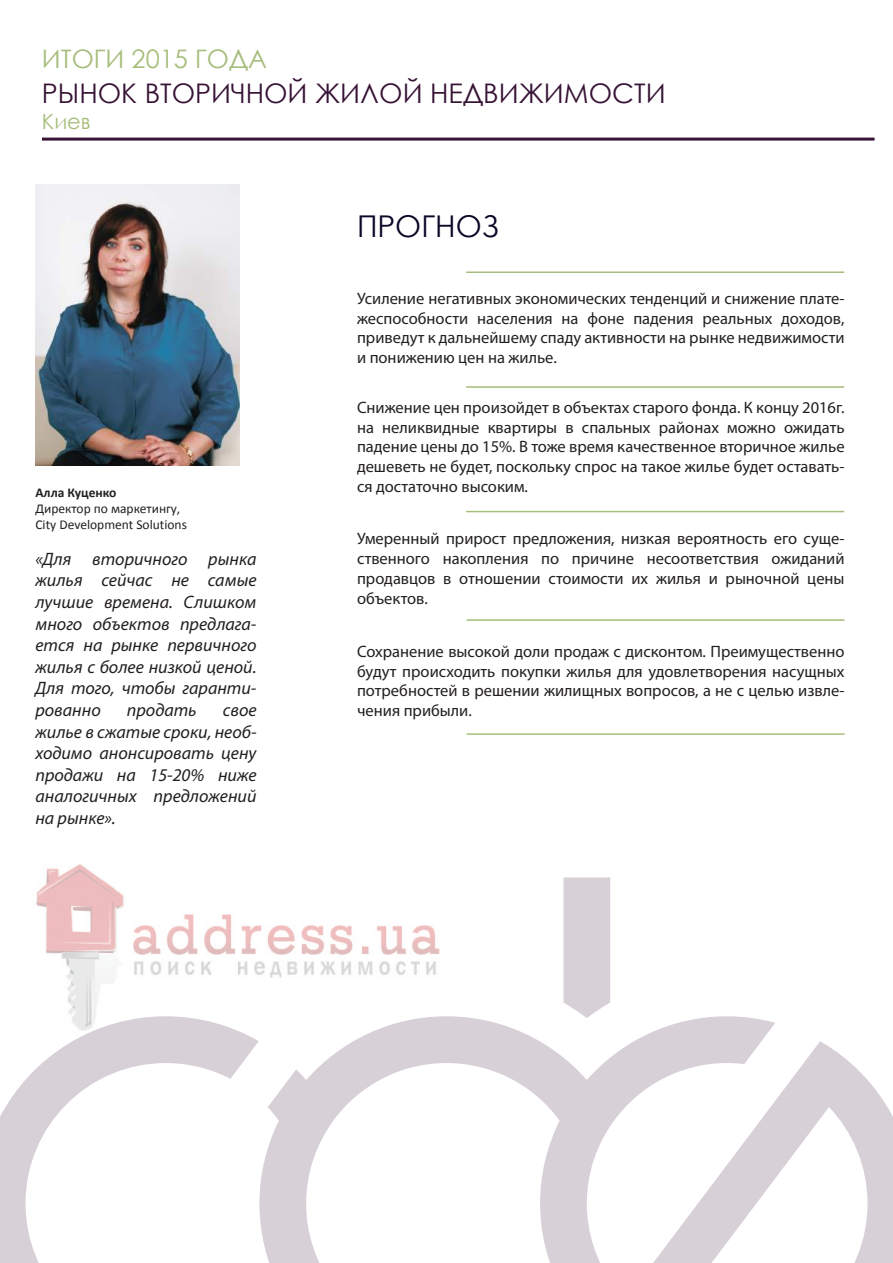
<style>
.page{position:relative;width:893px;height:1263px;background:#fff}
.page>*{position:absolute;margin:0;border:0;box-sizing:border-box;transform-origin:0 0}
.t1{font:30px "Century Gothic";color:#0d0627}
.t2{font:27px "Century Gothic";color:#371335}
.t3{font:25.5px "Century Gothic";color:#a6bd7b}
.t4{font:21px "Century Gothic";color:#a6bd7b}
.t5{font:italic 18px/21.6px "Myriad Pro";color:#231f20;text-align:justify}
.t6{font:16.5px/19.8px "Myriad Pro";color:#231f20;text-align:justify}
.t7{font:13.5px/16.2px "Calibri";color:#231f20}
.t8{font:700 13.5px "Calibri";color:#231f20}
</style>
<div class="page">
<hr style="left:42px;top:138px;width:833px;height:3px;background:#371335">
<hr style="left:466px;top:386px;width:378px;height:2px;background:#a6bd7b">
<hr style="left:466px;top:511px;width:378px;height:1px;background:#a6bd7b">
<hr style="left:466px;top:733px;width:378px;height:2px;background:#a6bd7b">
<hr style="left:466px;top:619px;width:378px;height:2px;background:#a6bd7b">
<hr style="left:466px;top:271px;width:378px;height:2px;background:#a6bd7b">
<img style="left:36px;top:864px;width:404px;height:152px">
<svg style="left:563px;top:877px;width:47px;height:139px;background:#d9d2d9"></svg>
<svg style="left:259px;top:1016px;width:634px;height:247px"></svg>
<svg style="left:0;top:1016px;width:259px;height:247px"></svg>
<img style="left:35px;top:184px;width:204px;height:281px">
<h3 class="t3" style="left:42px;top:41px;width:227px">ИТОГИ 2015 ГОДА</h3>
<h2 class="t2" style="left:42px;top:75px;width:625px">РЫНОК ВТОРИЧНОЙ ЖИЛОЙ НЕДВИЖИМОСТИ</h2>
<p class="t4" style="left:42px;top:107px;width:50px">Киев</p>
<p class="t8" style="left:35px;top:483px;width:83px">Алла Куценко</p>
<p class="t7" style="left:35px;top:500px;width:153px">Директор по маркетингу,<br>City Development Solutions</p>
<p class="t5" style="left:35px;top:548px;width:223px">«Для вторичного рынка жилья сейчас не самые лучшие времена. Слишком много объектов предлага&shy;ется на рынке первичного жилья с более низкой ценой.<br>Для того, чтобы гаранти&shy;рованно</p>
<p class="t5" style="left:127px;top:699px;width:71px">продать</p>
<p class="t5" style="left:35px;top:699px;width:223px;text-indent:187px">свое жилье в сжатые сроки, необ&shy;ходимо анонсировать цену продажи на 15-20% ниже аналогичных предложений на рынке».</p>
<h1 class="t1" style="left:357px;top:206px;width:144px">ПРОГНОЗ</h1>
<p class="t6" style="left:357px;top:288px;width:489px">Усиление негативных экономических тенденций и снижение плате&shy;жеспособности населения на фоне падения реальных доходов, приведут к дальнейшему спаду активности на рынке недвижимости и понижению цен на жилье.</p>
<p class="t6" style="left:357px;top:397px;width:489px">Снижение цен произойдет в объектах старого фонда. К концу 2016г. на неликвидные квартиры в спальных районах можно ожидать падение цены до 15%. В тоже время качественное вторичное жилье дешеветь не будет, поскольку спрос на такое жилье будет оставать&shy;ся достаточно высоким.</p>
<p class="t6" style="left:357px;top:528px;width:489px">Умеренный прирост предложения, низкая вероятность его суще&shy;ственного накопления по причине несоответствия ожиданий продавцов в отношении стоимости их жилья и рыночной цены объектов.</p>
<p class="t6" style="left:357px;top:641px;width:489px">Сохранение высокой доли продаж с дисконтом. Преимущественно будут происходить покупки жилья для удовлетворения насущных потребностей в решении жилищных вопросов, а не с целью извле&shy;чения прибыли.</p>
</div>
